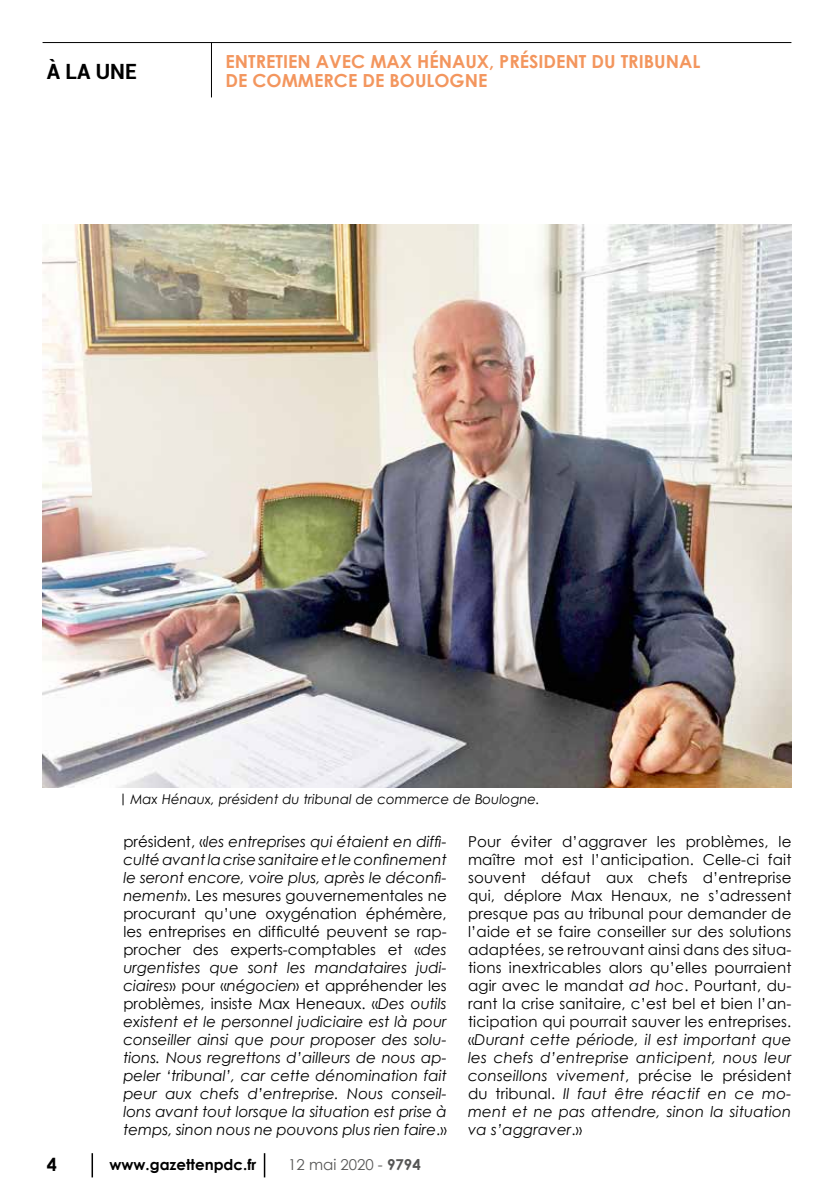
<style>
.page{position:relative;width:834px;height:1200px;background:#fff}
.page>*{position:absolute;margin:0;border:0;box-sizing:border-box;transform-origin:0 0}
.t1{font:700 21px "Roboto";color:#000}
.t2{font:700 18px/19.5px "Century Gothic";color:#f3965e}
.t3{font:700 18px "Century Gothic";color:#000}
.t4{font:italic 15px/18px "Century Gothic";color:#000;text-align:justify}
.t5{font:15px/18px "Century Gothic";letter-spacing:.01em;color:#000;text-align:justify}
.t6{font:700 15px "Century Gothic";color:#000}
.t7{font:15px "Century Gothic";color:#565655}
.t8{font:italic 13.5px "Century Gothic";color:#000}
.s1{font-style:normal}
.s2{font-style:italic}
.s3{font-weight:700}
</style>
<div class="page">
<hr style="left:91px;top:1152px;width:2px;height:25px;background:#000">
<svg style="left:264px;top:1153px;width:1px;height:24px"></svg>
<hr style="left:43px;top:42px;width:748px;height:1px;background:#000">
<hr style="left:211px;top:43px;width:1px;height:54px;background:#000">
<svg style="left:123px;top:793px;width:1px;height:12px"></svg>
<img style="left:43px;top:224px;width:748px;height:563px">
<h1 class="t1" style="left:47px;top:56px;width:91px">À LA UNE</h1>
<p class="t2" style="left:225px;top:51px;width:476px">ENTRETIEN AVEC MAX HÉNAUX, PRÉSIDENT DU TRIBUNAL<br>DE COMMERCE DE BOULOGNE</p>
<p class="t8" style="left:130px;top:790px;width:411px">Max Hénaux, président du tribunal de commerce de Boulogne.</p>
<p class="t4" style="left:123px;top:831px;width:325px"><span class="s1">président, «</span>les entreprises qui étaient en diffi&shy;culté avant la crise sanitaire et le confinement le seront encore, voire plus, après le déconfi&shy;nement<span class="s1">». Les mesures gouvernementales ne procurant qu’une oxygénation éphémère, les entreprises en difficulté peuvent se rap&shy;procher des experts-comptables et «</span>des urgentistes que sont les mandataires judi&shy;ciaires<span class="s1">» pour «</span>négocier<span class="s1">» et appréhender les problèmes, insiste Max Heneaux. «</span>Des outils existent et le personnel judiciaire est là pour conseiller ainsi que pour proposer des solu&shy;tions. Nous regrettons d’ailleurs de nous ap&shy;peler ‘tribunal’, car cette dénomination fait peur aux chefs d’entreprise. Nous conseil&shy;lons avant tout lorsque la situation est prise à temps, sinon nous ne pouvons plus rien faire<span class="s1">.»</span></p>
<p class="t5" style="left:468px;top:831px;width:325px">Pour éviter d’aggraver les problèmes, le maître mot est l’anticipation. Celle-ci fait souvent défaut aux chefs d’entreprise qui, déplore Max Henaux, ne s’adressent presque pas au tribunal pour demander de l’aide et se faire conseiller sur des solutions adaptées, se retrouvant ainsi dans des situa&shy;tions inextricables alors qu’elles pourraient agir avec le mandat <span class="s2">ad hoc</span>. Pourtant, du&shy;rant la crise sanitaire, c’est bel et bien l’an&shy;ticipation qui pourrait sauver les entreprises. «<span class="s2">Durant cette période, il est important que les chefs d’entreprise anticipent, nous leur conseillons vivement</span>, précise le président du tribunal. <span class="s2">Il faut être réactif en ce mo&shy;ment et ne pas attendre, sinon la situation va s’aggraver</span>.»</p>
<p class="t3" style="left:47px;top:1152px;width:12px">4</p>
<p class="t6" style="left:109px;top:1154px;width:148px">www.gazettenpdc.fr</p>
<p class="t7" style="left:288px;top:1155px;width:134px">12 mai 2020 - <span class="s3">9794</span></p>
</div>
